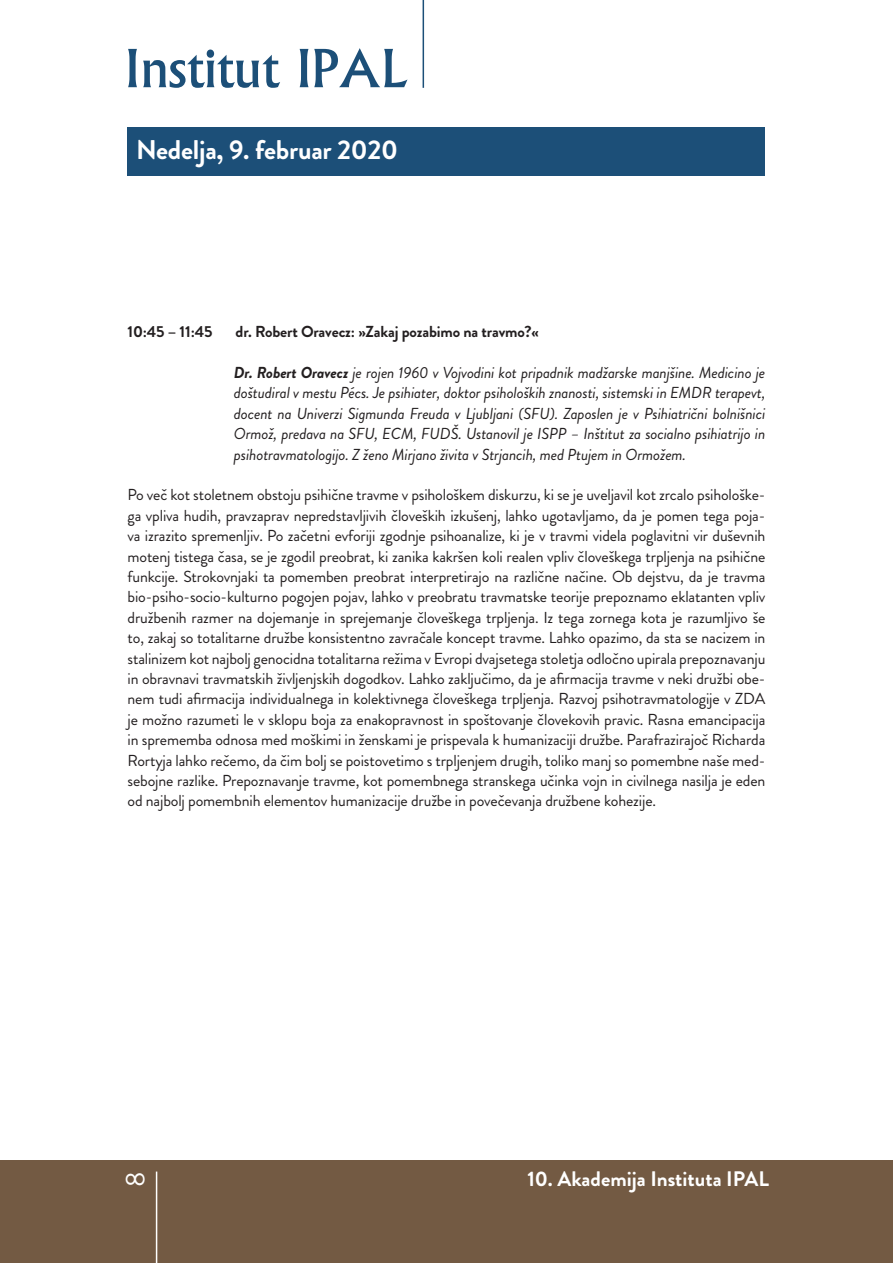
<style>
.page{position:relative;width:893px;height:1263px;background:#fff}
.page>*{position:absolute;margin:0;border:0;box-sizing:border-box;transform-origin:0 0}
.t1{font:700 27px "Brandon Grotesque";letter-spacing:-.01em;color:#fff}
.t2{font:27px "Brandon Grotesque";color:#fff}
.t3{font:700 21px "Brandon Grotesque";color:#fff}
.t4{font:15.9px/20.4px "Brandon Grotesque";letter-spacing:-.01em;color:#231f20;text-align:justify}
.t5{font:italic 15.9px/20.4px "Brandon Grotesque";letter-spacing:-.01em;color:#231f20;text-align:justify}
.t6{font:700 15.9px "Brandon Grotesque";letter-spacing:-.01em;color:#231f20}
.s1{font-weight:700}
</style>
<div class="page">
<div style="left:0;top:1160px;width:893px;height:103px;background:#735a43"></div>
<hr style="left:156px;top:1171px;width:1px;height:92px;background:#fff">
<svg style="left:128px;top:48px;width:279px;height:40px"></svg>
<hr style="left:423px;top:0;width:1px;height:88px;background:#1c4f78">
<div style="left:128px;top:128px;width:637px;height:48px;background:#1c4f78"></div>
<h1 class="t1" style="left:136px;top:131px;width:263px">Nedelja, 9. februar 2020</h1>
<p class="t6" style="left:128px;top:321px;width:86px">10:45 – 11:45</p>
<p class="t6" style="left:236px;top:321px;width:305px">dr. Robert Oravecz: »Zakaj pozabimo na travmo?«</p>
<p class="t5" style="left:234px;top:363px;width:533px"><span class="s1">Dr. Robert Oravecz</span> je rojen 1960 v Vojvodini kot pripadnik madžarske manjšine. Medicino je doštudiral v mestu Pécs. Je psihiater, doktor psiholoških znanosti, sistemski in EMDR terapevt, docent na Univerzi Sigmunda Freuda v Ljubljani (SFU). Zaposlen je v Psihiatrični bolnišnici Ormož, predava na SFU, ECM, FUDŠ. Ustanovil je ISPP – Inštitut za socialno psihiatrijo in psihotravmatologijo. Z ženo Mirjano živita v Strjancih, med Ptujem in Ormožem.</p>
<p class="t4" style="left:128px;top:485px;width:639px">Po več kot stoletnem obstoju psihične travme v psihološkem diskurzu, ki se je uveljavil kot zrcalo psihološke&shy;ga vpliva hudih, pravzaprav nepredstavljivih človeških izkušenj, lahko ugotavljamo, da je pomen tega poja&shy;va izrazito spremenljiv. Po začetni evforiji zgodnje psihoanalize, ki je v travmi videla poglavitni vir duševnih motenj tistega časa, se je zgodil preobrat, ki zanika kakršen koli realen vpliv človeškega trpljenja na psihične funkcije. Strokovnjaki ta pomemben preobrat interpretirajo na različne načine. Ob dejstvu, da je travma bio-psiho-socio-kulturno pogojen pojav, lahko v preobratu travmatske teorije prepoznamo eklatanten vpliv družbenih razmer na dojemanje in sprejemanje človeškega trpljenja. Iz tega zornega kota je razumljivo še to, zakaj so totalitarne družbe konsistentno zavračale koncept travme. Lahko opazimo, da sta se nacizem in stalinizem kot najbolj genocidna totalitarna režima v Evropi dvajsetega stoletja odločno upirala prepoznavanju in obravnavi travmatskih življenjskih dogodkov. Lahko zaključimo, da je afirmacija travme v neki družbi obe&shy;nem tudi afirmacija individualnega in kolektivnega človeškega trpljenja. Razvoj psihotravmatologije v ZDA je možno razumeti le v sklopu boja za enakopravnost in spoštovanje človekovih pravic. Rasna emancipacija in sprememba odnosa med moškimi in ženskami je prispevala k humanizaciji družbe. Parafrazirajoč Richarda Rortyja lahko rečemo, da čim bolj se poistovetimo s trpljenjem drugih, toliko manj so pomembne naše med&shy;sebojne razlike. Prepoznavanje travme, kot pomembnega stranskega učinka vojn in civilnega nasilja je eden od najbolj pomembnih elementov humanizacije družbe in povečevanja družbene kohezije.</p>
<h1 class="t2" style="left:116px;top:1187px;width:17px;rotate:-90deg">8</h1>
<h2 class="t3" style="left:527px;top:1164px;width:243px">10. Akademija Instituta IPAL</h2>
</div>
